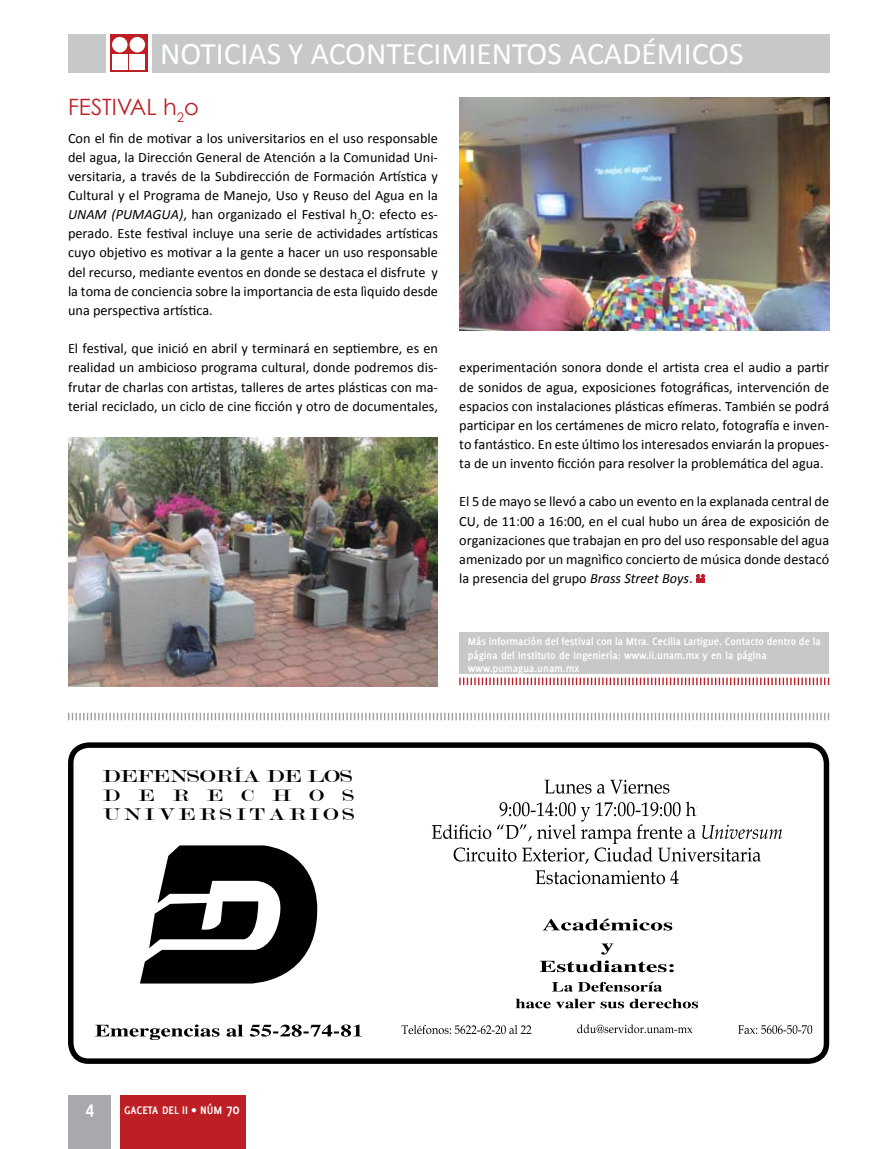
<style>
.page{position:relative;width:893px;height:1149px;background:#fff}
.page>*{position:absolute;margin:0;border:0;box-sizing:border-box;transform-origin:0 0}
.t1{font:31.5px "Calibri";color:#fff}
.t2{font:22.5px "Weezer Font";color:#be1f24}
.t3{font:700 19.5px "Delicious";color:#fff}
.t4{font:18.75px "Modern";color:#000;scale:1.32 1}
.t5{font:18.15px "Modern";letter-spacing:.16em;color:#000;scale:1.32 1}
.t6{font:17.7px "Modern";letter-spacing:.78em;color:#000;scale:1.32 1}
.t7{font:14.25px/19.2px "Calibri";color:#000;text-align:justify}
.t8{font:700 12px "Delicious";color:#fff}
.t9{font:700 11.25px/13.5px "Delicious";color:#fff}
.s1{font-style:italic}
.s2{font-size:15px}
</style>
<div class="page">
<div style="left:68px;top:34px;width:761px;height:38px;background:#c6c8ca"></div>
<div style="left:106px;top:28px;width:45px;height:52px;background:#fff"></div>
<svg style="left:110px;top:34px;width:38px;height:38px"></svg>
<div style="left:112px;top:37px;width:16px;height:15px;background:#fff;border-radius:50%"></div>
<div style="left:112px;top:54px;width:16px;height:15px;background:#fff"></div>
<div style="left:130px;top:37px;width:15px;height:15px;background:#fff;border-radius:50%"></div>
<div style="left:130px;top:54px;width:15px;height:15px;background:#fff"></div>
<svg style="left:68px;top:712px;width:762px;height:9px"></svg>
<div style="left:459px;top:632px;width:370px;height:41px;background:#c6c8ca"></div>
<svg style="left:459px;top:677px;width:370px;height:8px"></svg>
<svg style="left:540px;top:960px;width:134px;height:11px"></svg>
<svg style="left:601px;top:943px;width:12px;height:11px"></svg>
<svg style="left:543px;top:918px;width:129px;height:12px"></svg>
<svg style="left:516px;top:998px;width:182px;height:10px"></svg>
<svg style="left:552px;top:981px;width:110px;height:10px"></svg>
<svg style="left:535px;top:870px;width:143px;height:14px"></svg>
<svg style="left:432px;top:801px;width:350px;height:62px"></svg>
<svg style="left:544px;top:779px;width:125px;height:14px"></svg>
<svg style="left:402px;top:1025px;width:129px;height:8px"></svg>
<svg style="left:738px;top:1025px;width:74px;height:8px"></svg>
<svg style="left:577px;top:1024px;width:115px;height:8px"></svg>
<svg style="left:95px;top:1024px;width:267px;height:15px"></svg>
<svg style="left:140px;top:845px;width:178px;height:138px"></svg>
<div style="left:68px;top:742px;width:761px;height:321px;border:5px solid #000;border-radius:18px"></div>
<img style="left:68px;top:437px;width:370px;height:249px">
<svg style="left:696px;top:573px;width:9px;height:10px"></svg>
<img style="left:459px;top:98px;width:371px;height:232px">
<div style="left:120px;top:1095px;width:125px;height:53px;background:#be1f24"></div>
<div style="left:69px;top:1095px;width:42px;height:53px;background:#a7a9ac"></div>
<h1 class="t1" style="left:160px;top:34px;width:428px">Noticias Y acontecimientos ACADÉMICOS</h1>
<h2 class="t2" style="left:68px;top:93px;width:132px">FESTIVAL H<sub>2</sub>O</h2>
<p class="t7" style="left:68px;top:127px;width:371px">Con el fin de motivar a los universitarios en el uso responsable del agua, la Dirección General de Atención a la Comunidad U ni&shy;versitaria, a través de la Subdirección de Formación Artística y Cultural y el Programa de Manejo, Uso y Reuso del Agua en la <span class="s1">UNAM (PUMAGUA)</span>, han organizado el Festival h<sub>2</sub>O: efecto es&shy;perado. Este festival incluye una serie de actividades artísticas cuyo objetivo es motivar a la gente a hacer un uso responsable del recurso, mediante eventos en donde se destaca el disfrute y la toma de conciencia sobre la importancia de esta lìquido desde una perspectiva artística.</p>
<p class="t7" style="left:68px;top:338px;width:371px">El festival, que inició en abril y terminará en septiembre, es en realidad un ambicioso programa cultural, donde podremos dis&shy;frutar de charlas con artistas, talleres de artes plásticas con ma&shy;terial reciclado, un ciclo de cine ficción y otro de documentales,</p>
<p class="t7" style="left:459px;top:357px;width:371px">experimentación sonora donde el artista crea el audio a partir de sonidos de agua, exposiciones fotográficas, intervención de espacios con instalaciones plásticas efímeras. También se podrá participar en los certámenes de micro relato, fotografía e inven&shy;to fantástico. En este último los interesados enviarán la propues&shy;ta de un invento ficción para resolver la problemática del agua.</p>
<p class="t7" style="left:459px;top:491px;width:371px">El 5 de mayo se llevó a cabo un evento en la explanada central de CU, de 11:00 a 16:00, en el cual hubo un área de exposición de organizaciones que trabajan en pro del uso responsable del agua amenizado por un magnìfico concierto de música donde destacó la presencia del grupo <span class="s1">Brass Street Boys</span>.</p>
<p class="t9" style="left:468px;top:634px;width:354px">Más información del festival con la Mtra. Cecilia Lartigue. Contacto dentro de la página del Instituto de Ingeniería: www.ii.unam.mx y en la página www.pumagua.unam.mx</p>
<h3 class="t4" style="left:102px;top:767px;width:191px">DEFENSORÍA DE LOS</h3>
<p class="t6" style="left:103px;top:786px;width:192px">DERECHOS</p>
<p class="t5" style="left:103px;top:804px;width:192px">UNIVERSITARIOS</p>
<h3 class="t3" style="left:86px;top:1096px;width:10px">4</h3>
<p class="t8" style="left:124px;top:1102px;width:117px">Gaceta del ii • Núm <span class="s2">70</span></p>
</div>
